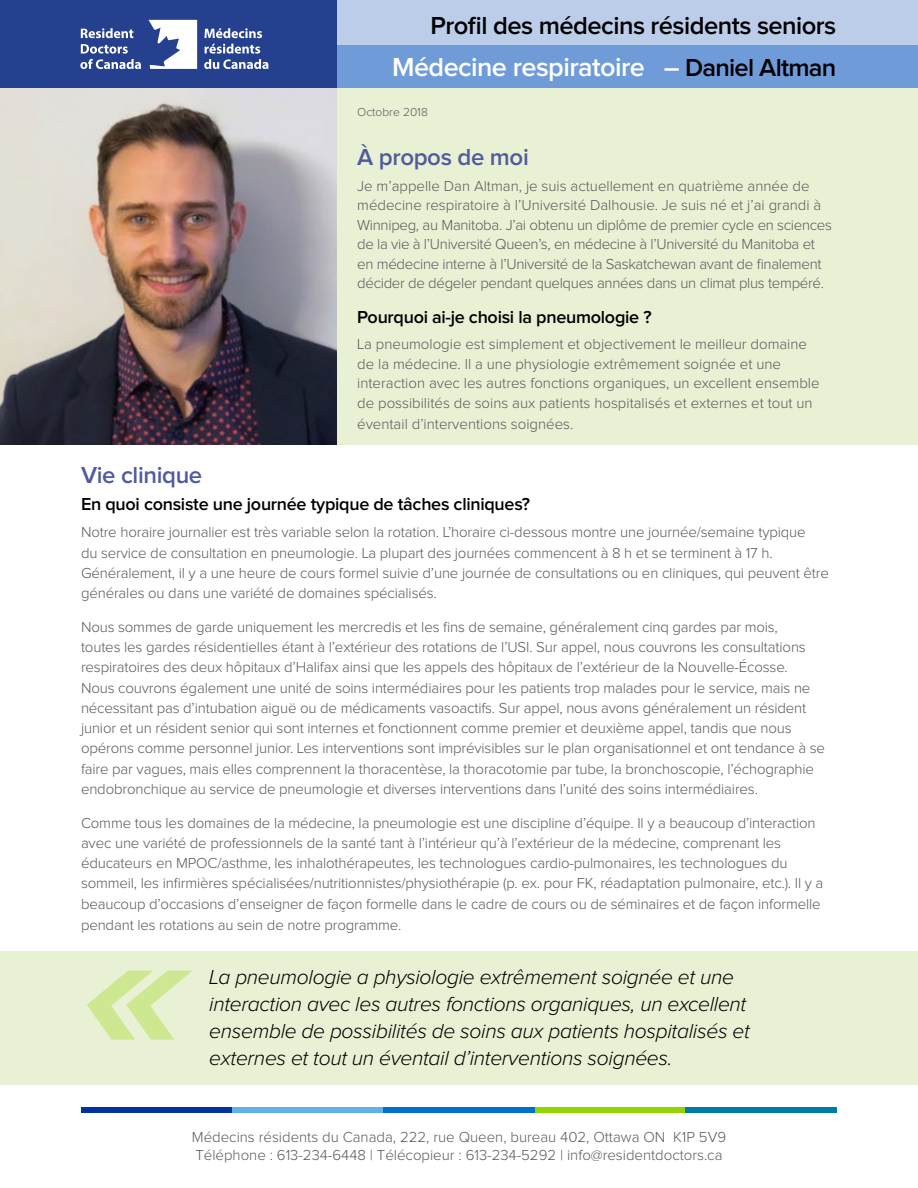
<style>
.page{position:relative;width:918px;height:1188px;background:#fff}
.page>*{position:absolute;margin:0;border:0;box-sizing:border-box;transform-origin:0 0}
.t1{font:600 27px "Proxima Nova";letter-spacing:-.02em;color:#fff}
.t2{font:600 25.5px "Proxima Nova";letter-spacing:-.02em;color:#000}
.t3{font:600 24px "Proxima Nova";letter-spacing:-.015em;color:#4f5b9e}
.t4{font:italic 300 21px/27px "Proxima Nova";letter-spacing:-.015em;color:#000}
.t5{font:600 18px "Proxima Nova";letter-spacing:-.015em;color:#000}
.t6{font:300 15px/20.2px "Proxima Nova";letter-spacing:-.01em;color:#58595b}
.t7{font:300 12px "Proxima Nova";color:#58595b}
.s1{font-size:25.5px;color:#000}
</style>
<div class="page">
<div style="left:320px;top:0;width:598px;height:46px;background:#bccdea"></div>
<div style="left:320px;top:46px;width:598px;height:45px;background:#6f9cd9"></div>
<div style="left:0;top:0;width:337px;height:91px;background:#25408f"></div>
<svg style="left:81px;top:28px;width:52px;height:10px"></svg>
<svg style="left:80px;top:44px;width:61px;height:25px"></svg>
<svg style="left:204px;top:28px;width:58px;height:10px"></svg>
<svg style="left:204px;top:44px;width:64px;height:25px"></svg>
<svg style="left:149px;top:20px;width:48px;height:49px"></svg>
<div style="left:81px;top:1107px;width:151px;height:5px;background:#0033a1"></div>
<div style="left:232px;top:1107px;width:152px;height:5px;background:#61b1e8"></div>
<div style="left:384px;top:1107px;width:151px;height:5px;background:#0070ce"></div>
<div style="left:535px;top:1107px;width:152px;height:5px;background:#91d400"></div>
<div style="left:686px;top:1107px;width:151px;height:5px;background:#007da5"></div>
<div style="left:0;top:951px;width:918px;height:133px;background:#e8f1d4"></div>
<svg style="left:87px;top:971px;width:105px;height:69px"></svg>
<div style="left:0;top:88px;width:918px;height:357px;background:#e8f1d4"></div>
<img style="left:0;top:88px;width:337px;height:357px">
<h2 class="t2" style="left:430px;top:12px;width:407px">Profil des médecins résidents seniors</h2>
<h1 class="t1" style="left:392px;top:52px;width:446px">Médecine respiratoire – <span class="s1">Daniel Altman</span></h1>
<p class="t7" style="left:357px;top:106px;width:72px">Octobre 2018</p>
<h3 class="t3" style="left:357px;top:143px;width:173px">À propos de moi</h3>
<p class="t6" style="left:357px;top:177px;width:476px;line-height:19.5px">Je m’appelle Dan Altman, je suis actuellement en quatrième année de médecine respiratoire à l’Université Dalhousie. Je suis né et j’ai grandi à Winnipeg, au Manitoba. J’ai obtenu un diplôme de premier cycle en sciences de la vie à l’Université Queen’s, en médecine à l’Université du Manitoba et en médecine interne à l’Université de la Saskatchewan avant de finalement décider de dégeler pendant quelques années dans un climat plus tempéré.</p>
<p class="t5" style="left:357px;top:307px;width:296px">Pourquoi ai-je choisi la pneumologie ?</p>
<p class="t6" style="left:357px;top:335px;width:464px;line-height:19.5px">La pneumologie est simplement et objectivement le meilleur domaine de la médecine. Il a une physiologie extrêmement soignée et une interaction avec les autres fonctions organiques, un excellent ensemble de possibilités de soins aux patients hospitalisés et externes et tout un</p>
<p class="t6" style="left:357px;top:414px;width:218px">éventail d’interventions soignées.</p>
<h3 class="t3" style="left:81px;top:461px;width:123px">Vie clinique</h3>
<p class="t5" style="left:81px;top:494px;width:451px">En quoi consiste une journée typique de tâches cliniques?</p>
<p class="t6" style="left:81px;top:523px;width:749px">Notre horaire journalier est très variable selon la rotation. L’horaire ci-dessous montre une journée/semaine typique<br>du service de consultation en pneumologie. La plupart des journées commencent à 8 h et se terminent à 17 h.<br>Généralement, il y a une heure de cours formel suivie d’une journée de consultations ou en cliniques, qui peuvent être générales ou dans une variété de domaines spécialisés.</p>
<p class="t6" style="left:81px;top:617px;width:746px">Nous sommes de garde uniquement les mercredis et les fins de semaine, généralement cinq gardes par mois,<br>toutes les gardes résidentielles étant à l’extérieur des rotations de l’USI. Sur appel, nous couvrons les consultations respiratoires des deux hôpitaux d’Halifax ainsi que les appels des hôpitaux de l’extérieur de la Nouvelle-Écosse.<br>Nous couvrons également une unité de soins intermédiaires pour les patients trop malades pour le service, mais ne nécessitant pas d’intubation aiguë ou de médicaments vasoactifs. Sur appel, nous avons généralement un résident junior et un résident senior qui sont internes et fonctionnent comme premier et deuxième appel, tandis que nous opérons comme personnel junior. Les interventions sont imprévisibles sur le plan organisationnel et ont tendance à se faire par vagues, mais elles comprennent la thoracentèse, la thoracotomie par tube, la bronchoscopie, l’échographie endobronchique au service de pneumologie et diverses interventions dans l’unité des soins intermédiaires.</p>
<p class="t6" style="left:81px;top:813px;width:744px">Comme tous les domaines de la médecine, la pneumologie est une discipline d’équipe. Il y a beaucoup d’interaction avec une variété de professionnels de la santé tant à l’intérieur qu’à l’extérieur de la médecine, comprenant les éducateurs en MPOC/asthme, les inhalothérapeutes, les technologues cardio-pulmonaires, les technologues du sommeil, les infirmières spécialisées/nutritionnistes/physiothérapie (p. ex. pour FK, réadaptation pulmonaire, etc.). Il y a beaucoup d’occasions d’enseigner de façon formelle dans le cadre de cours ou de séminaires et de façon informelle pendant les rotations au sein de notre programme.</p>
<p class="t4" style="left:209px;top:964px;width:542px">La pneumologie a physiologie extrêmement soignée et une interaction avec les autres fonctions organiques, un excellent ensemble de possibilités de soins aux patients hospitalisés et externes et tout un éventail d’interventions soignées.</p>
<p class="t6" style="left:192px;top:1128px;width:536px;line-height:18px">Médecins résidents du Canada, 222, rue Queen, bureau 402, Ottawa ON K1P 5V9<br>Téléphone : 613-234-6448 | Télécopieur : 613-234-5292 | info@residentdoctors.ca</p>
</div>
